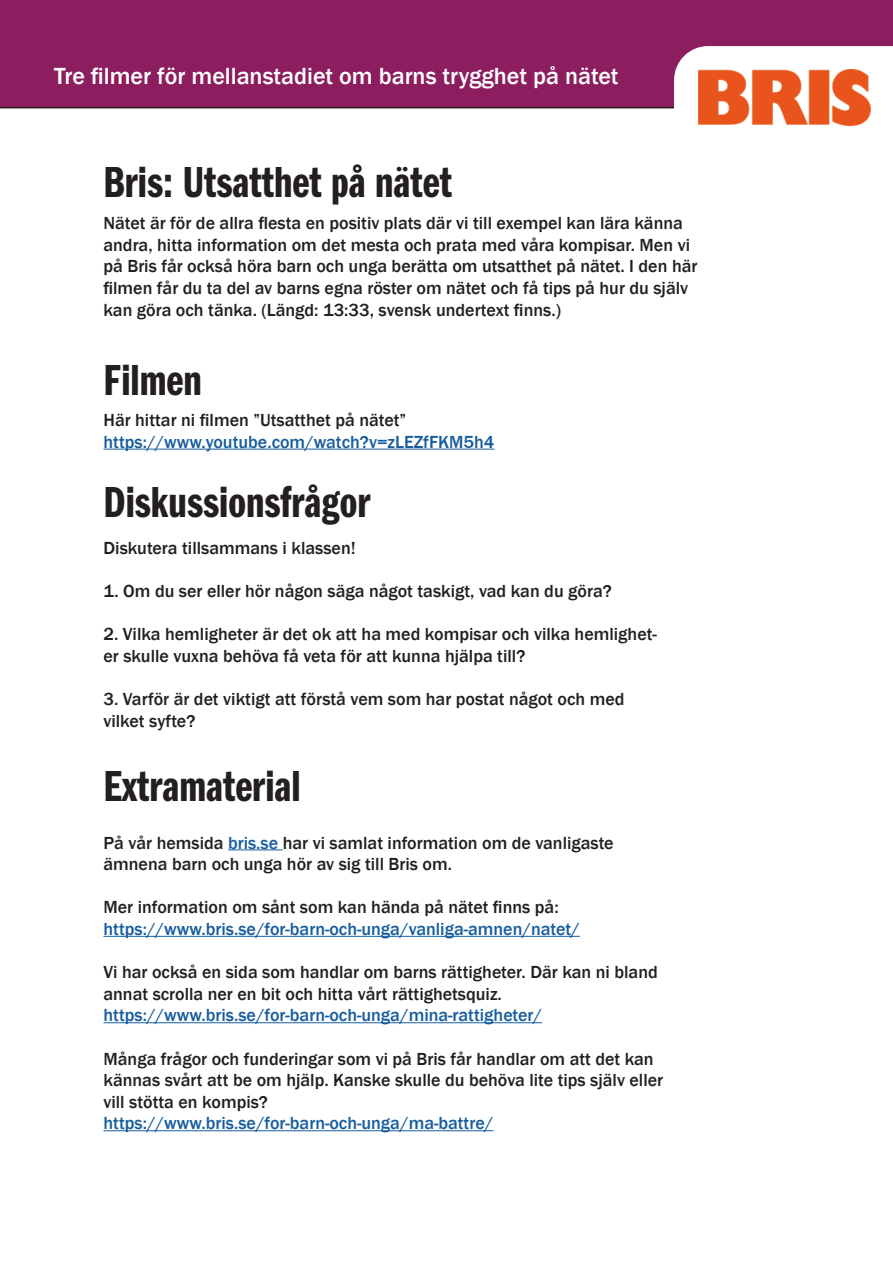
<style>
.page{position:relative;width:893px;height:1263px;background:#fff}
.page>*{position:absolute;margin:0;border:0;box-sizing:border-box;transform-origin:0 0}
.t1{font:45px "Franklin Gothic LT Pro Dm Cm";color:#231f20}
.t2{font:500 24px "Franklin Gothic";color:#fff}
.t3{font:500 18px/21.6px "Franklin Gothic";color:#231f20}
.t4{font:500 18px/21.6px "Franklin Gothic";color:#175d9e}
.s1{color:#175d9e}
.s2{color:#231f20}
</style>
<div class="page">
<div style="left:0;top:0;width:893px;height:108px;background:#8c1e5f"></div>
<hr style="left:228px;top:849px;width:55px;height:1px;background:#175d9e">
<hr style="left:103px;top:936px;width:477px;height:1px;background:#175d9e">
<hr style="left:103px;top:1022px;width:439px;height:1px;background:#175d9e">
<hr style="left:103px;top:1130px;width:390px;height:1px;background:#175d9e">
<hr style="left:103px;top:449px;width:391px;height:1px;background:#175d9e">
<svg style="left:674px;top:46px;width:219px;height:80px"></svg>
<img style="left:698px;top:70px;width:173px;height:55px">
<p class="t2" style="left:54px;top:62px;width:566px">Tre filmer för mellanstadiet om barns trygghet på nätet</p>
<p class="t1" style="left:103px;top:157px;width:350px">Bris: Utsatthet på nätet</p>
<p class="t3" style="left:103px;top:212px;width:595px">Nätet är för de allra flesta en positiv plats där vi till exempel kan lära känna andra, hitta information om det mesta och prata med våra kompisar. Men vi på Bris får också höra barn och unga berätta om utsatthet på nätet. I den här filmen får du ta del av barns egna röster om nätet och få tips på hur du själv kan göra och tänka. (Längd: 13:33, svensk undertext finns.)</p>
<p class="t1" style="left:103px;top:355px;width:100px">Filmen</p>
<p class="t3" style="left:103px;top:410px;width:304px">Här hittar ni filmen ”Utsatthet på nätet”</p>
<p class="t4" style="left:103px;top:431px;width:392px">https://www.youtube.com/watch?v=zLEZfFKM5h4</p>
<p class="t1" style="left:103px;top:477px;width:268px">Diskussionsfrågor</p>
<p class="t3" style="left:103px;top:537px;width:254px">Diskutera tillsammans i klassen!</p>
<p class="t3" style="left:103px;top:581px;width:510px">1. Om du ser eller hör någon säga något taskigt, vad kan du göra?</p>
<p class="t3" style="left:103px;top:624px;width:555px">2. Vilka hemligheter är det ok att ha med kompisar och vilka hemlighet&shy;er skulle vuxna behöva få veta för att kunna hjälpa till?</p>
<p class="t3" style="left:103px;top:689px;width:523px">3. Varför är det viktigt att förstå vem som har postat något och med vilket syfte?</p>
<p class="t1" style="left:103px;top:761px;width:199px">Extramaterial</p>
<p class="t3" style="left:103px;top:832px;width:512px">På vår hemsida <span class="s1">bris.se</span> har vi samlat information om de vanligaste ämnena barn och unga hör av sig till Bris om.</p>
<p class="t4" style="left:103px;top:897px;width:478px"><span class="s2">Mer information om sånt som kan hända på nätet finns på: </span>https://www.bris.se/for-barn-och-unga/vanliga-amnen/natet/</p>
<p class="t3" style="left:103px;top:961px;width:556px">Vi har också en sida som handlar om barns rättigheter. Där kan ni bland annat scrolla ner en bit och hitta vårt rättighetsquiz. <span class="s1">https://www.bris.se/for-barn-och-unga/mina-rattigheter/</span></p>
<p class="t3" style="left:103px;top:1048px;width:561px">Många frågor och funderingar som vi på Bris får handlar om att det kan kännas svårt att be om hjälp. Kanske skulle du behöva lite tips själv eller vill stötta en kompis?<br><span class="s1">https://www.bris.se/for-barn-och-unga/ma-battre/</span></p>
</div>
